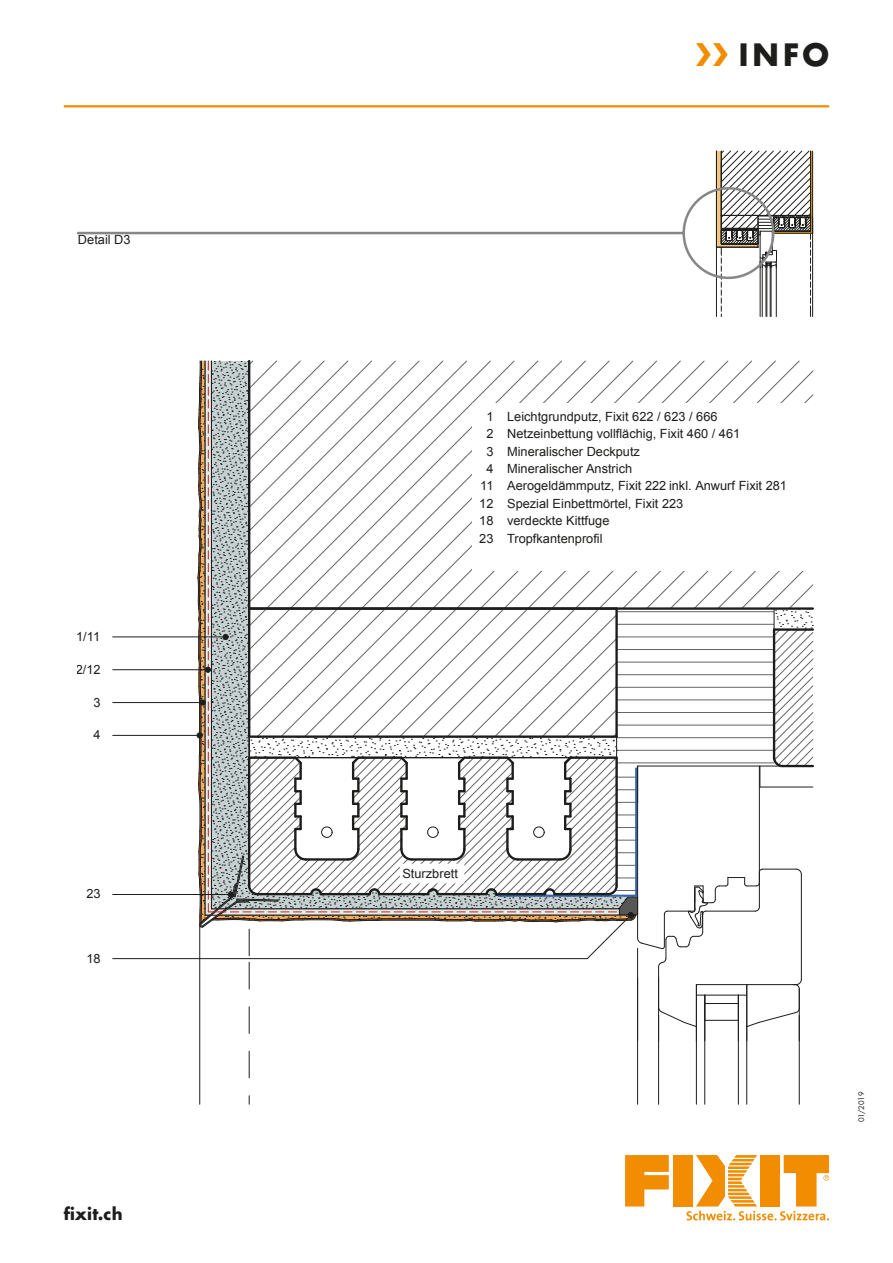
<style>
.page{position:relative;width:893px;height:1263px;background:#fff}
.page>*{position:absolute;margin:0;border:0;box-sizing:border-box;transform-origin:0 0}
.t1{font:700 30px "Futura Std";color:#1d1d1b}
.t2{font:700 16.5px "Futura Std";color:#1d1d1b}
.t3{font:12.6px/17.4px "Arial";color:#1d1d1b;text-align:center}
.t4{font:7.5px "Futura Std";letter-spacing:-.055em;color:#1d1d1b}
.s1{color:#f28c00}
</style>
<div class="page">
<hr style="left:64px;top:105px;width:765px;height:2px;background:#f28c00">
<svg style="left:625px;top:1155px;width:44px;height:51px"></svg>
<div style="left:673px;top:1155px;width:20px;height:51px;background:#f28c00"></div>
<svg style="left:686px;top:1155px;width:143px;height:65px"></svg>
<hr style="left:78px;top:232px;width:606px;height:2px;background:#878787">
<svg style="left:716px;top:151px;width:97px;height:166px"></svg>
<hr style="left:637px;top:977px;width:1px;height:127px;background:#1d1d1b">
<hr style="left:658px;top:977px;width:1px;height:127px;background:#1d1d1b">
<hr style="left:696px;top:984px;width:1px;height:120px;background:#1d1d1b">
<hr style="left:704px;top:995px;width:1px;height:109px;background:#1d1d1b">
<hr style="left:738px;top:995px;width:1px;height:109px;background:#1d1d1b">
<hr style="left:746px;top:984px;width:1px;height:120px;background:#1d1d1b">
<hr style="left:799px;top:989px;width:1px;height:115px;background:#1d1d1b">
<svg style="left:249px;top:1051px;width:1px;height:27px"></svg>
<hr style="left:199px;top:926px;width:1px;height:178px;background:#1d1d1b">
<hr style="left:113px;top:958px;width:474px;height:1px;background:#1d1d1b">
<hr style="left:113px;top:894px;width:115px;height:1px;background:#1d1d1b">
<hr style="left:113px;top:637px;width:110px;height:1px;background:#1d1d1b">
<hr style="left:113px;top:669px;width:92px;height:1px;background:#1d1d1b">
<hr style="left:113px;top:702px;width:87px;height:1px;background:#1d1d1b">
<hr style="left:113px;top:735px;width:84px;height:1px;background:#1d1d1b">
<div style="left:682px;top:187px;width:92px;height:92px;border:3px solid #878787;border-radius:50%"></div>
<svg style="left:197px;top:360px;width:617px;height:681px"></svg>
<hr style="left:400px;top:883px;width:64px;height:1px;background:#fff">
<p class="t3" style="left:78px;top:231px;width:54px">Detail D3</p>
<p class="t3" style="left:76px;top:628px;width:25px">1/11</p>
<p class="t3" style="left:76px;top:661px;width:26px">2/12</p>
<p class="t3" style="left:93px;top:694px;width:9px">3</p>
<p class="t3" style="left:93px;top:726px;width:9px">4</p>
<p class="t3" style="left:86px;top:884px;width:16px">23</p>
<p class="t3" style="left:86px;top:950px;width:16px">18</p>
<h2 class="t2" style="left:64px;top:1203px;width:60px">fixit.ch</h2>
<h1 class="t1" style="left:695px;top:34px;width:135px"><span class="s1">❯❯</span> INFO</h1>
<p class="t3" style="left:479px;top:408px;width:16px">1<br>2<br>3<br>4<br>11<br>12<br>18<br>23</p>
<p class="t3" style="left:507px;top:408px;width:281px;text-align:left">Leichtgrundputz, Fixit 622 / 623 / 666<br>Netzeinbettung vollflächig, Fixit 460 / 461<br>Mineralischer Deckputz<br>Mineralischer Anstrich<br>Aerogeldämmputz, Fixit 222 inkl. Anwurf Fixit 281<br>Spezial Einbettmörtel, Fixit 223<br>verdeckte Kittfuge<br>Tropfkantenprofil</p>
<p class="t3" style="left:402px;top:865px;width:57px">Sturzbrett</p>
<p class="t4" style="left:857px;top:1122px;width:32px;rotate:-90deg">01/2019</p>
</div>
